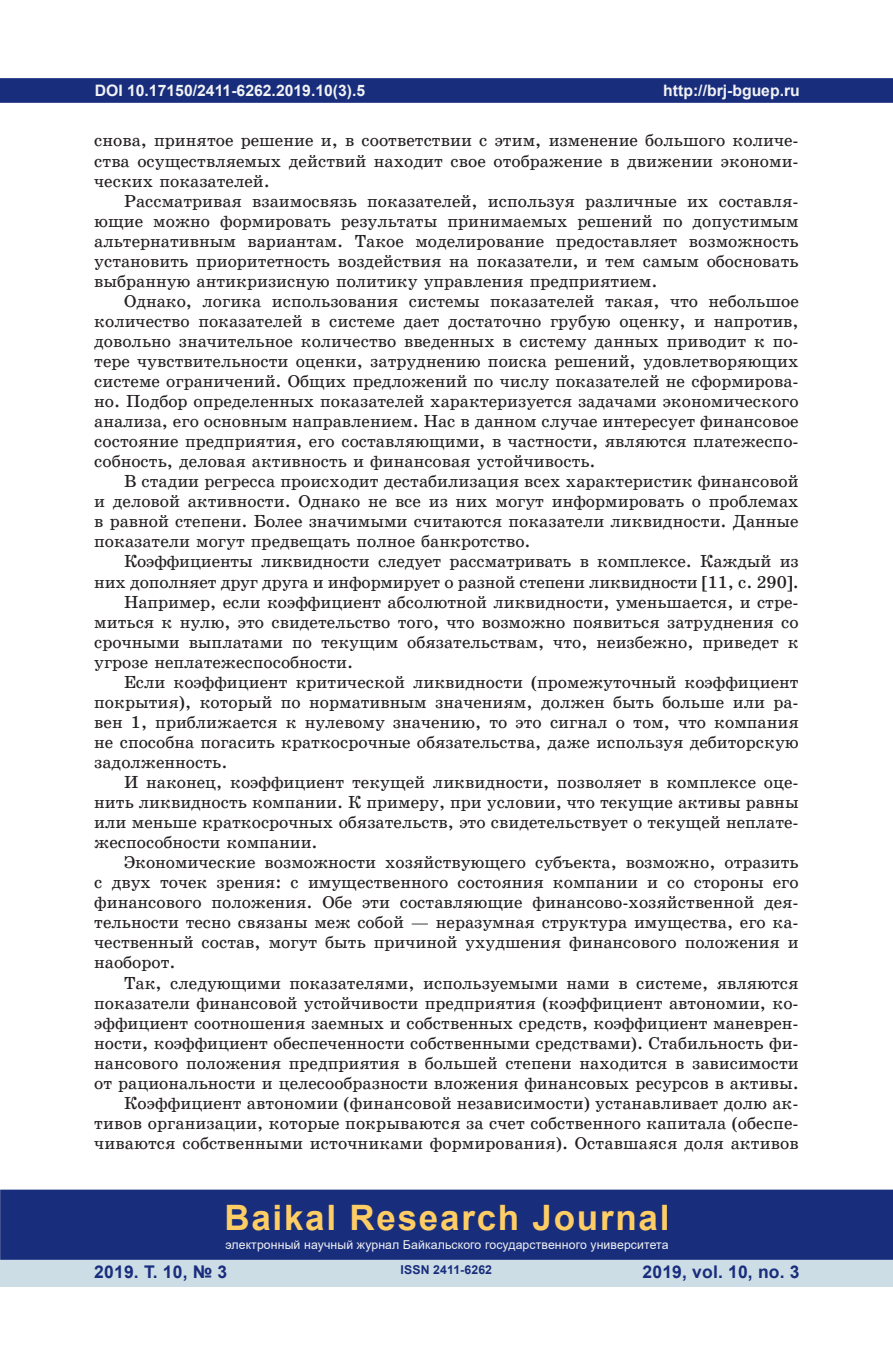
<style>
.page{position:relative;width:893px;height:1360px;background:#fff}
.page>*{position:absolute;margin:0;border:0;box-sizing:border-box;transform-origin:0 0}
.t1{font:700 35px "Arial";letter-spacing:.05em;color:#fecd64}
.t2{font:17.5px/20.1px "School Book C";color:#231f20;text-align:justify}
.t3{font:700 17.5px "Arial";letter-spacing:.01em;color:#182d7c}
.t4{font:700 15.75px "Arial";color:#f2f3f4}
.t5{font:12.25px "Arial";letter-spacing:.01em;color:#f2f3f4}
.t6{font:700 12.25px "Arial";letter-spacing:.01em;color:#182d7c}
</style>
<div class="page">
<div style="left:0;top:78px;width:893px;height:25px;background:#182d7c;border:2px solid #182d7c"></div>
<div style="left:0;top:1258px;width:893px;height:28px;background:#cddde6"></div>
<div style="left:0;top:1189px;width:893px;height:70px;background:#182d7c;border:2px solid #182d7c"></div>
<p class="t4" style="left:95px;top:79px;width:272px">DOI 10.17150/2411-6262.2019.10(3).5</p>
<p class="t2" style="left:94px;top:131px;width:706px">снова, принятое решение и, в соответствии с этим, изменение большого количе&shy;ства осуществляемых действий находит свое отображение в движении экономи&shy;ческих показателей.</p>
<p class="t2" style="left:94px;top:191px;width:706px;text-indent:30px">Рассматривая взаимосвязь показателей, используя различные их составля&shy;ющие можно формировать результаты принимаемых решений по допустимым альтернативным вариантам. Такое моделирование предоставляет возможность установить приоритетность воздействия на показатели, и тем самым обосновать выбранную антикризисную политику управления предприятием.</p>
<p class="t2" style="left:94px;top:291px;width:706px;text-indent:30px">Однако, логика использования системы показателей такая, что небольшое количество показателей в системе дает достаточно грубую оценку, и напротив, довольно значительное количество введенных в систему данных приводит к по&shy;тере чувствительности оценки, затруднению поиска решений, удовлетворяющих системе ограничений. Общих предложений по числу показателей не сформирова&shy;но. Подбор определенных показателей характеризуется задачами экономического анализа, его основным направлением. Нас в данном случае интересует финансовое состояние предприятия, его составляющими, в частности, являются платежеспо&shy;собность, деловая активность и финансовая устойчивость.</p>
<p class="t2" style="left:94px;top:471px;width:706px;text-indent:30px">В стадии регресса происходит дестабилизация всех характеристик финансовой и деловой активности. Однако не все из них могут информировать о проблемах в равной степени. Более значимыми считаются показатели ликвидности. Данные показатели могут предвещать полное банкротство.</p>
<p class="t2" style="left:124px;top:551px;width:676px">Коэффициенты ликвидности следует рассматривать в комплексе. Каждый из</p>
<p class="t2" style="left:94px;top:571px;width:706px">них дополняет друг друга и информирует о разной степени ликвидности [11, c. 290].</p>
<p class="t2" style="left:124px;top:591px;width:676px">Например, если коэффициент абсолютной ликвидности, уменьшается, и стре-</p>
<p class="t2" style="left:94px;top:612px;width:706px">миться к нулю, это свидетельство того, что возможно появиться затруднения со</p>
<p class="t2" style="left:94px;top:632px;width:706px">срочными выплатами по текущим обязательствам, что, неизбежно, приведет к</p>
<p class="t2" style="left:94px;top:652px;width:260px">угрозе неплатежеспособности.</p>
<p class="t2" style="left:124px;top:672px;width:676px">Если коэффициент критической ликвидности (промежуточный коэффициент</p>
<p class="t2" style="left:94px;top:692px;width:706px">покрытия), который по нормативным значениям, должен быть больше или ра-</p>
<p class="t2" style="left:94px;top:712px;width:706px">вен 1, приближается к нулевому значению, то это сигнал о том, что компания</p>
<p class="t2" style="left:94px;top:732px;width:706px">не способна погасить краткосрочные обязательства, даже используя дебиторскую</p>
<p class="t2" style="left:94px;top:752px;width:135px">задолженность.</p>
<p class="t2" style="left:124px;top:772px;width:676px">И наконец, коэффициент текущей ликвидности, позволяет в комплексе оце-</p>
<p class="t2" style="left:94px;top:792px;width:706px">нить ликвидность компании. К примеру, при условии, что текущие активы равны</p>
<p class="t2" style="left:94px;top:812px;width:706px">или меньше краткосрочных обязательств, это свидетельствует о текущей неплате-</p>
<p class="t2" style="left:94px;top:832px;width:225px">жеспособности компании.</p>
<p class="t2" style="left:124px;top:852px;width:676px">Экономические возможности хозяйствующего субъекта, возможно, отразить</p>
<p class="t2" style="left:94px;top:872px;width:706px">с двух точек зрения: с имущественного состояния компании и со стороны его</p>
<p class="t2" style="left:94px;top:892px;width:706px">финансового положения. Обе эти составляющие финансово-хозяйственной дея-</p>
<p class="t2" style="left:94px;top:912px;width:706px">тельности тесно связаны меж собой — неразумная структура имущества, его ка-</p>
<p class="t2" style="left:94px;top:932px;width:706px">чественный состав, могут быть причиной ухудшения финансового положения и</p>
<p class="t2" style="left:94px;top:952px;width:83px">наоборот.</p>
<p class="t2" style="left:124px;top:972px;width:676px">Так, следующими показателями, используемыми нами в системе, являются</p>
<p class="t2" style="left:94px;top:992px;width:706px">показатели финансовой устойчивости предприятия (коэффициент автономии, ко-</p>
<p class="t2" style="left:94px;top:1012px;width:706px">эффициент соотношения заемных и собственных средств, коэффициент маневрен-</p>
<p class="t2" style="left:94px;top:1032px;width:706px">ности, коэффициент обеспеченности собственными средствами). Стабильность фи-</p>
<p class="t2" style="left:94px;top:1052px;width:706px">нансового положения предприятия в большей степени находится в зависимости</p>
<p class="t2" style="left:94px;top:1072px;width:706px">от рациональности и целесообразности вложения финансовых ресурсов в активы.</p>
<p class="t2" style="left:124px;top:1092px;width:676px">Коэффициент автономии (финансовой независимости) устанавливает долю ак-</p>
<p class="t2" style="left:94px;top:1112px;width:706px">тивов организации, которые покрываются за счет собственного капитала (обеспе-</p>
<p class="t2" style="left:94px;top:1132px;width:706px">чиваются собственными источниками формирования). Оставшаяся доля активов</p>
<p class="t4" style="left:663px;top:79px;width:138px">http://brj-bguep.ru</p>
<h1 class="t1" style="left:224px;top:1192px;width:447px">Baikal Research Journal</h1>
<p class="t5" style="left:225px;top:1236px;width:445px">электронный научный журнал Байкальского государственного университета</p>
<p class="t3" style="left:94px;top:1259px;width:135px">2019. Т. 10, № 3</p>
<p class="t3" style="left:643px;top:1259px;width:159px">2019, vol. 10, no. 3</p>
<p class="t6" style="left:401px;top:1261px;width:93px">ISSN 2411-6262</p>
</div>
